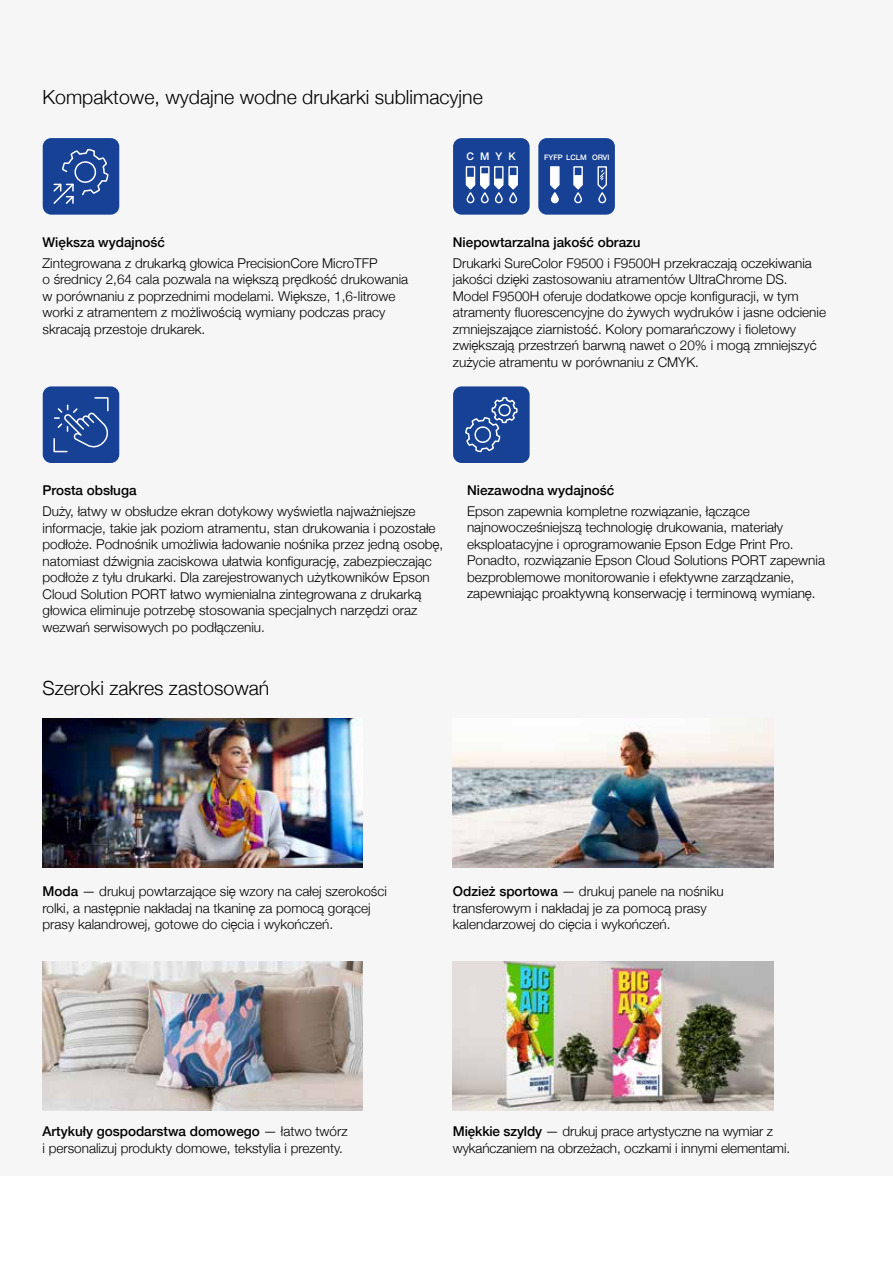
<style>
.page{position:relative;width:893px;height:1263px;background:#fff}
.page>*{position:absolute;margin:0;border:0;box-sizing:border-box;transform-origin:0 0}
.t1{font:300 19.5px "Helvetica Neue";color:#000}
.t2{font:300 13.5px/16.5px "Helvetica Neue";color:#000}
.t3{font:500 13.5px "Helvetica Neue";color:#000}
.t4{font:500 10.5px "Helvetica Neue";color:#fff}
.t5{font:500 7.5px "Helvetica Neue";color:#fff}
.s1{font-weight:500}
</style>
<div class="page">
<div style="left:0;top:0;width:893px;height:1175px;background:#f6f6f6"></div>
<img style="left:43px;top:719px;width:320px;height:149px">
<img style="left:453px;top:731px;width:321px;height:137px">
<img style="left:43px;top:961px;width:320px;height:149px">
<img style="left:453px;top:961px;width:321px;height:149px">
<div style="left:43px;top:138px;width:76px;height:77px;background:#164194;border-radius:9px"></div>
<svg style="left:53px;top:148px;width:56px;height:56px"></svg>
<div style="left:43px;top:386px;width:76px;height:77px;background:#164194;border-radius:9px"></div>
<svg style="left:53px;top:397px;width:56px;height:56px"></svg>
<div style="left:453px;top:138px;width:77px;height:77px;background:#164194;border-radius:9px"></div>
<div style="left:467px;top:192px;width:7px;height:11px;border:1px solid #fff;border-radius:3px"></div>
<div style="left:481px;top:192px;width:8px;height:11px;border:1px solid #fff;border-radius:3px"></div>
<div style="left:495px;top:192px;width:8px;height:11px;border:1px solid #fff;border-radius:3px"></div>
<svg style="left:465px;top:166px;width:53px;height:24px"></svg>
<div style="left:509px;top:192px;width:8px;height:11px;border:1px solid #fff;border-radius:3px"></div>
<div style="left:538px;top:138px;width:77px;height:77px;background:#164194;border-radius:9px"></div>
<svg style="left:573px;top:166px;width:10px;height:24px"></svg>
<div style="left:574px;top:192px;width:8px;height:11px;border:1px solid #fff;border-radius:3px"></div>
<svg style="left:550px;top:166px;width:10px;height:24px"></svg>
<div style="left:552px;top:193px;width:6px;height:10px;background:#fff;border-radius:3px"></div>
<div style="left:551px;top:192px;width:8px;height:11px;border:1px solid #fff;border-radius:3px"></div>
<div style="left:598px;top:192px;width:8px;height:11px;border:1px solid #fff;border-radius:3px"></div>
<svg style="left:597px;top:166px;width:10px;height:24px"></svg>
<div style="left:453px;top:386px;width:77px;height:77px;background:#164194;border-radius:9px"></div>
<svg style="left:465px;top:397px;width:53px;height:56px"></svg>
<h1 class="t1" style="left:43px;top:81px;width:442px">Kompaktowe, wydajne wodne drukarki sublimacyjne</h1>
<p class="t3" style="left:43px;top:231px;width:124px">Większa wydajność</p>
<p class="t2" style="left:43px;top:254px;width:367px">Zintegrowana z drukarką głowica PrecisionCore MicroTFP<br>o średnicy 2,64 cala pozwala na większą prędkość drukowania w porównaniu z poprzednimi modelami. Większe, 1,6-litrowe worki z atramentem z możliwością wymiany podczas pracy skracają przestoje drukarek.</p>
<p class="t4" style="left:467px;top:148px;width:51px">C M Y K</p>
<p class="t5" style="left:544px;top:151px;width:67px">FYFP LCLM ORVI</p>
<p class="t3" style="left:453px;top:231px;width:189px">Niepowtarzalna jakość obrazu</p>
<p class="t2" style="left:453px;top:254px;width:375px">Drukarki SureColor F9500 i F9500H przekraczają oczekiwania jakości dzięki zastosowaniu atramentów UltraChrome DS.<br>Model F9500H oferuje dodatkowe opcje konfiguracji, w tym atramenty fluorescencyjne do żywych wydruków i jasne odcienie zmniejszające ziarnistość. Kolory pomarańczowy i fioletowy zwiększają przestrzeń barwną nawet o 20% i mogą zmniejszyć zużycie atramentu w porównaniu z CMYK.</p>
<p class="t3" style="left:43px;top:480px;width:96px">Prosta obsługa</p>
<p class="t2" style="left:43px;top:502px;width:402px">Duży, łatwy w obsłudze ekran dotykowy wyświetla najważniejsze informacje, takie jak poziom atramentu, stan drukowania i pozostałe podłoże. Podnośnik umożliwia ładowanie nośnika przez jedną osobę, natomiast dźwignia zaciskowa ułatwia konfigurację, zabezpieczając podłoże z tyłu drukarki. Dla zarejestrowanych użytkowników Epson Cloud Solution PORT łatwo wymienialna zintegrowana z drukarką głowica eliminuje potrzebę stosowania specjalnych narzędzi oraz wezwań serwisowych po podłączeniu.</p>
<h1 class="t1" style="left:43px;top:673px;width:228px">Szeroki zakres zastosowań</h1>
<p class="t3" style="left:467px;top:480px;width:149px">Niezawodna wydajność</p>
<p class="t2" style="left:467px;top:502px;width:359px">Epson zapewnia kompletne rozwiązanie, łączące najnowocześniejszą technologię drukowania, materiały eksploatacyjne i oprogramowanie Epson Edge Print Pro.<br>Ponadto, rozwiązanie Epson Cloud Solutions PORT zapewnia bezproblemowe monitorowanie i efektywne zarządzanie, zapewniając proaktywną konserwację i terminową wymianę.</p>
<p class="t2" style="left:43px;top:882px;width:346px"><span class="s1">Moda</span> — drukuj powtarzające się wzory na całej szerokości rolki, a następnie nakładaj na tkaninę za pomocą gorącej prasy kalandrowej, gotowe do cięcia i wykończeń.</p>
<p class="t2" style="left:453px;top:882px;width:272px"><span class="s1">Odzież sportowa</span> — drukuj panele na nośniku transferowym i nakładaj je za pomocą prasy kalendarzowej do cięcia i wykończeń.</p>
<p class="t2" style="left:43px;top:1122px;width:307px"><span class="s1">Artykuły gospodarstwa domowego</span> — łatwo twórz i personalizuj produkty domowe, tekstylia i prezenty.</p>
<p class="t2" style="left:453px;top:1122px;width:339px"><span class="s1">Miękkie szyldy</span> — drukuj prace artystyczne na wymiar z wykańczaniem na obrzeżach, oczkami i innymi elementami.</p>
</div>
